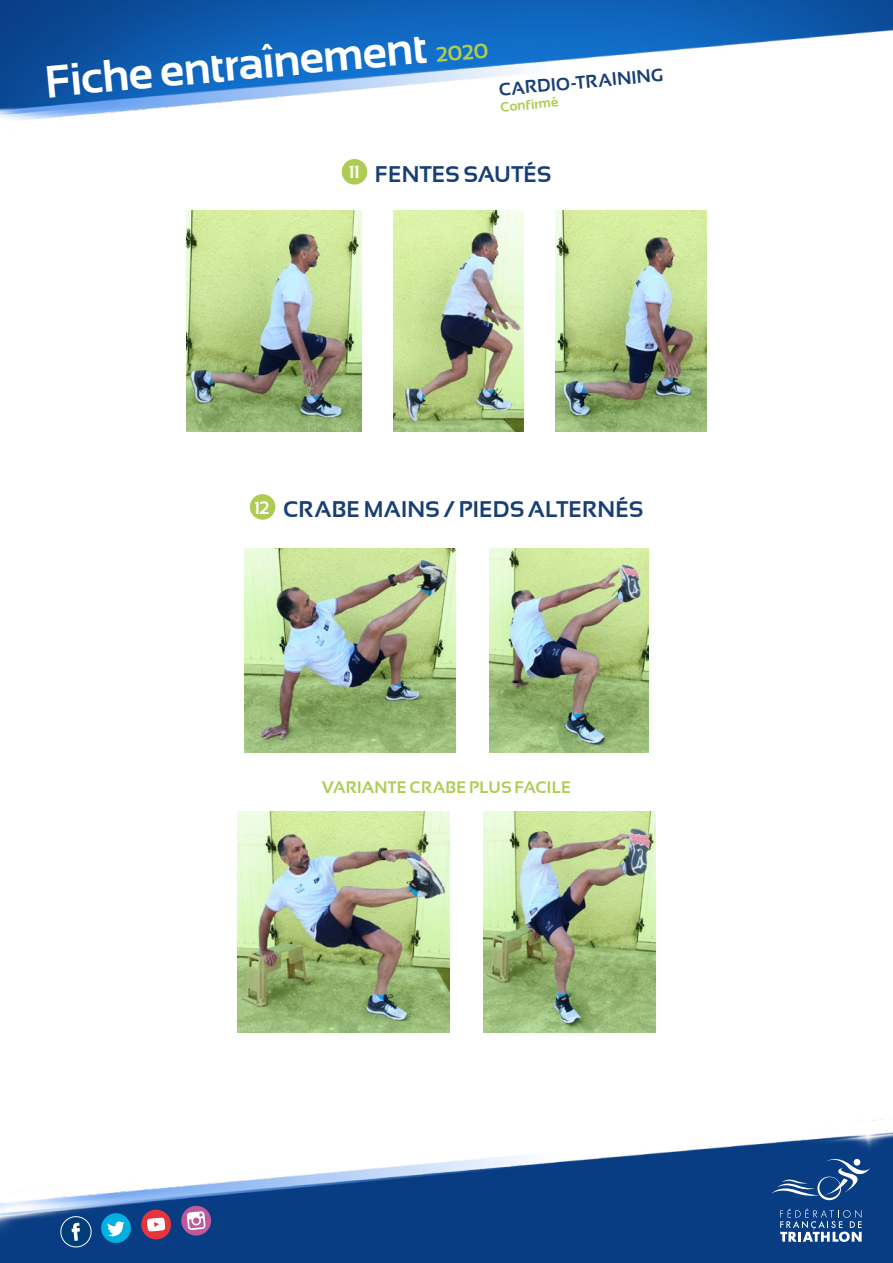
<style>
.page{position:relative;width:893px;height:1263px;background:#fff}
.page>*{position:absolute;margin:0;border:0;box-sizing:border-box;transform-origin:0 0}
.t1{font:700 45px "Sansation";color:#fff}
.t2{font:700 22.5px "Sansation";letter-spacing:.005em;color:#183f74}
.t3{font:700 18px "Sansation";color:#183f74}
.t4{font:700 16.5px "Sansation";letter-spacing:.01em;color:#aecc53}
.t5{font:700 13.5px "Sansation";color:#aecc53}
.s1{font-size:21px;color:#aecc53}
.s2{font-size:18px;color:#fff}
</style>
<div class="page">
<img style="left:0;top:0;width:893px;height:1263px">
<svg style="left:771px;top:1154px;width:99px;height:46px"></svg>
<svg style="left:780px;top:1208px;width:82px;height:34px"></svg>
<div style="left:342px;top:159px;width:25px;height:26px;background:#aecc53;border-radius:50%"></div>
<img style="left:187px;top:210px;width:175px;height:222px">
<svg style="left:141px;top:1209px;width:31px;height:31px"></svg>
<svg style="left:181px;top:1205px;width:31px;height:31px"></svg>
<svg style="left:100px;top:1212px;width:32px;height:32px"></svg>
<svg style="left:60px;top:1215px;width:32px;height:33px"></svg>
<img style="left:394px;top:210px;width:129px;height:222px">
<img style="left:555px;top:210px;width:151px;height:222px">
<div style="left:250px;top:494px;width:25px;height:26px;background:#aecc53;border-radius:50%"></div>
<img style="left:244px;top:549px;width:211px;height:204px">
<img style="left:489px;top:549px;width:160px;height:204px">
<img style="left:238px;top:811px;width:211px;height:222px">
<img style="left:483px;top:811px;width:172px;height:222px">
<h1 class="t1" style="left:43px;top:56px;width:446px;rotate:-5deg">Fiche entraînement <span class="s1">2020</span></h1>
<p class="t3" style="left:498px;top:79px;width:166px;rotate:-5deg">CARDIO-TRAINING</p>
<p class="t5" style="left:500px;top:99px;width:59px;rotate:-5deg">Confirmé</p>
<p class="t2" style="left:349px;top:161px;width:204px"><span class="s2">11</span> FENTES SAUTÉS</p>
<p class="t2" style="left:254px;top:496px;width:391px"><span class="s2">12</span> CRABE MAINS / PIEDS ALTERNÉS</p>
<p class="t4" style="left:322px;top:778px;width:251px">VARIANTE CRABE PLUS FACILE</p>
</div>
